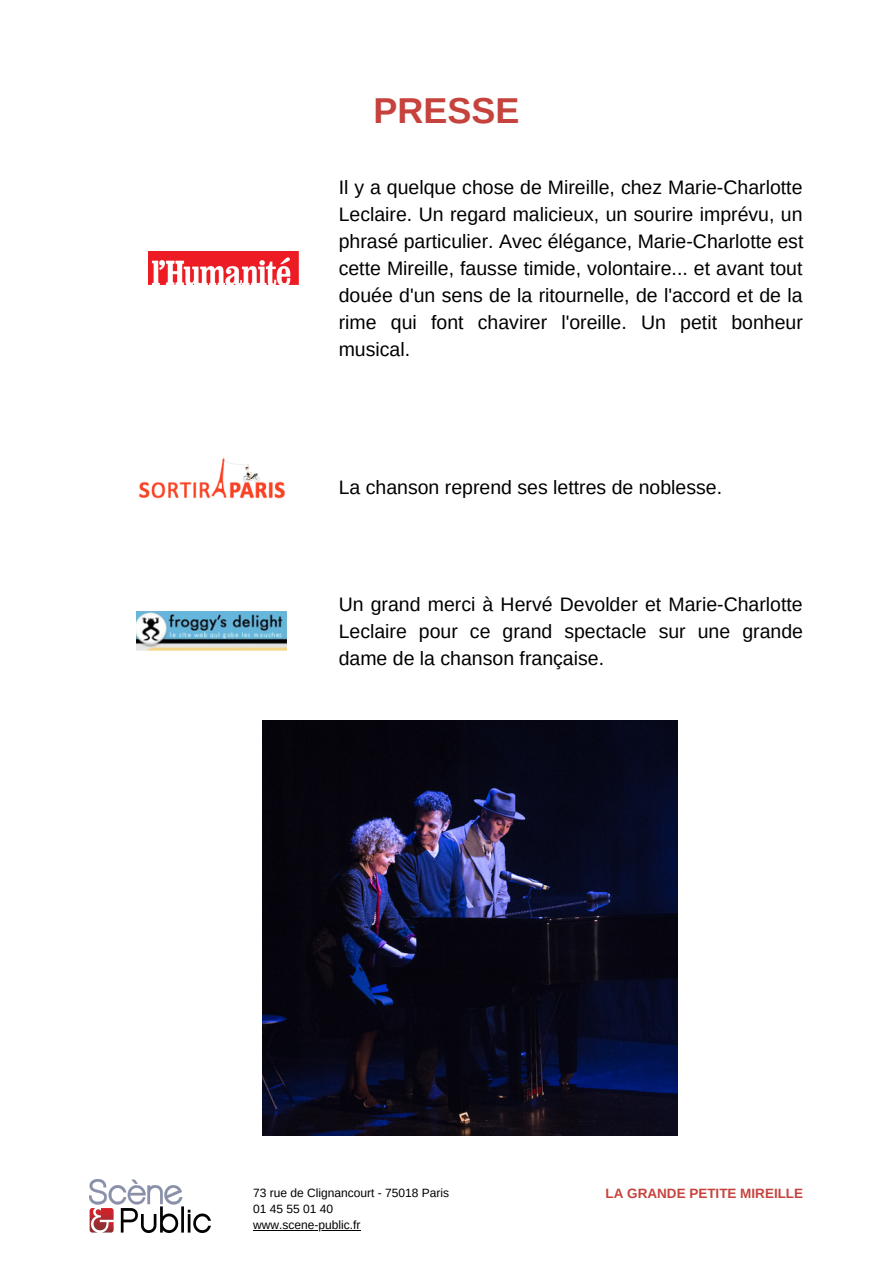
<style>
.page{position:relative;width:893px;height:1264px;background:#fff}
.page>*{position:absolute;margin:0;border:0;box-sizing:border-box;transform-origin:0 0}
.t1{font:700 36px "Arimo";color:#c6433d}
.t2{font:19.5px/27px "Arimo";color:#000;text-align:justify}
.t3{font:700 13.5px "Arimo";color:#c6433d}
.t4{font:12px "Arimo";color:#000}
</style>
<div class="page">
<img style="left:89px;top:1179px;width:122px;height:53px">
<img style="left:138px;top:456px;width:147px;height:43px">
<img style="left:137px;top:611px;width:149px;height:39px">
<img style="left:148px;top:251px;width:150px;height:34px">
<img style="left:263px;top:720px;width:414px;height:415px">
<hr style="left:253px;top:1229px;width:107px;height:1px;background:#000">
<p class="t1" style="left:373px;top:90px;width:147px">PRESSE</p>
<p class="t2" style="left:338px;top:173px;width:466px">Il y a quelque chose de Mireille, chez Marie-Charlotte Leclaire. Un regard malicieux, un sourire imprévu, un phrasé particulier. Avec élégance, Marie-Charlotte est cette Mireille, fausse timide, volontaire... et avant tout douée d'un sens de la ritournelle, de l'accord et de la rime qui font chavirer l'oreille. Un petit bonheur musical.</p>
<p class="t2" style="left:338px;top:474px;width:385px">La chanson reprend ses lettres de noblesse.</p>
<p class="t2" style="left:338px;top:590px;width:466px">Un grand merci à Hervé Devolder et Marie-Charlotte Leclaire pour ce grand spectacle sur une grande dame de la chanson française.</p>
<p class="t4" style="left:253px;top:1186px;width:197px">73 rue de Clignancourt - 75018 Paris</p>
<p class="t4" style="left:253px;top:1202px;width:81px">01 45 55 01 40</p>
<p class="t4" style="left:253px;top:1218px;width:109px">www.scene-public.fr</p>
<p class="t3" style="left:605px;top:1186px;width:199px">LA GRANDE PETITE MIREILLE</p>
</div>
